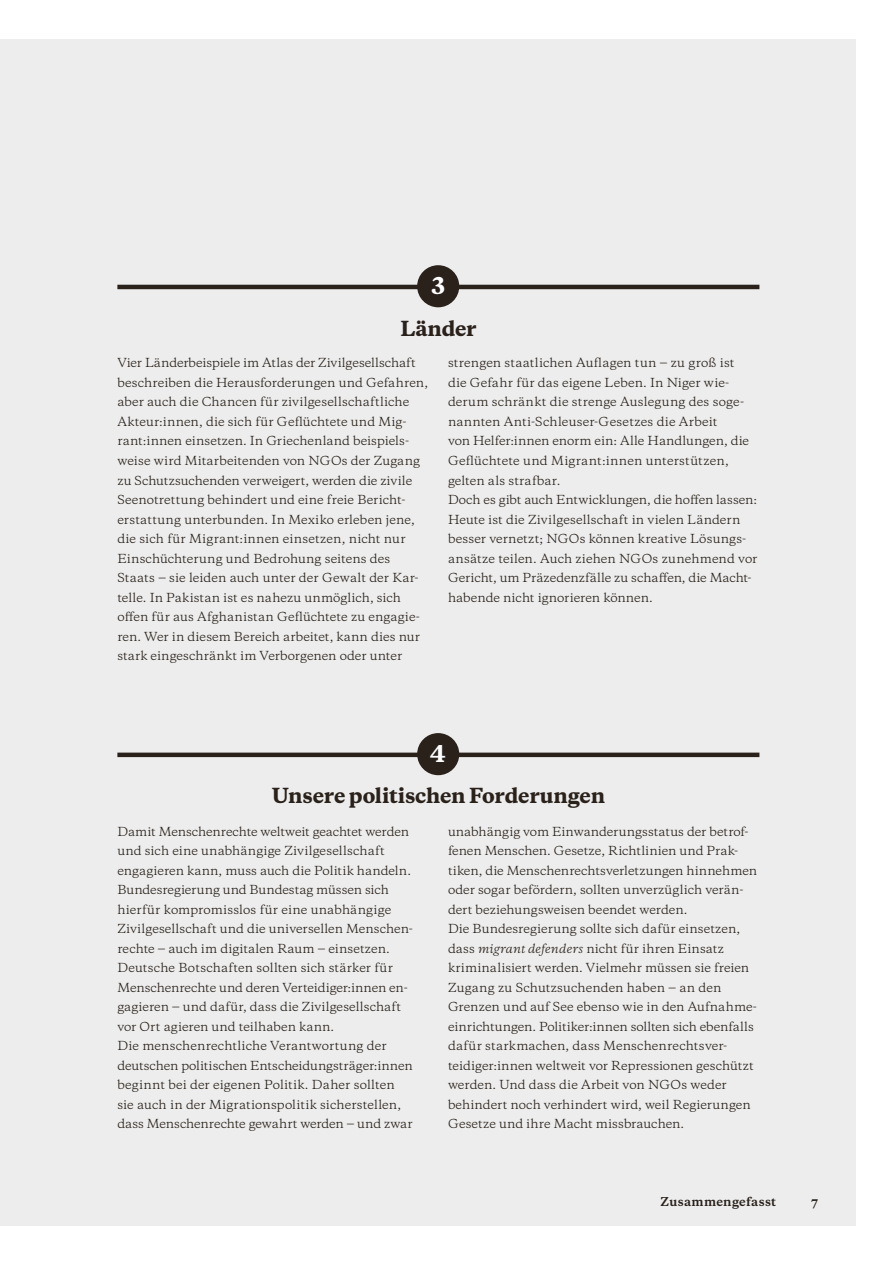
<style>
.page{position:relative;width:896px;height:1266px;background:#fff}
.page>*{position:absolute;margin:0;border:0;box-sizing:border-box;transform-origin:0 0}
.t1{font:800 21.75px "Galaxie Copernicus";color:#fff}
.t2{font:800 19.5px "Galaxie Copernicus";letter-spacing:-.01em;color:#29211a}
.t3{font:11.7px/19.5px "Galaxie Copernicus";letter-spacing:.005em;color:#29211a}
.t4{font:700 11.7px "Galaxie Copernicus";color:#29211a}
.t5{font:700 11.4px "Galaxie Copernicus";letter-spacing:.025em;color:#29211a}
.s1{font-style:italic}
</style>
<div class="page">
<div style="left:0;top:40px;width:856px;height:1185px;background:#ededed"></div>
<hr style="left:117px;top:285px;width:642px;height:4px;background:#29211a">
<div style="left:117px;top:752px;width:642px;height:5px;background:#29211a"></div>
<div style="left:417px;top:265px;width:42px;height:42px;background:#29211a;border-radius:50%"></div>
<div style="left:417px;top:733px;width:42px;height:42px;background:#29211a;border-radius:50%"></div>
<h1 class="t1" style="left:431px;top:271px;width:15px">3</h1>
<h2 class="t2" style="left:400px;top:315px;width:78px">Länder</h2>
<p class="t3" style="left:117px;top:353px;width:312px">Vier Länderbeispiele im Atlas der Zivilgesellschaft beschreiben die Herausforderungen und Gefahren, aber auch die Chancen für zivilgesellschaftliche Akteur:innen, die sich für Geflüchtete und Mig&shy;rant:innen einsetzen. In Griechenland beispiels&shy;weise wird Mitarbeitenden von NGOs der Zugang zu Schutzsuchenden verweigert, werden die zivile Seenotrettung behindert und eine freie Bericht&shy;erstattung unterbunden. In Mexiko erleben jene, die sich für Migrant:innen einsetzen, nicht nur Einschüchterung und Bedrohung seitens des Staats ‒ sie leiden auch unter der Gewalt der Kar&shy;telle. In Pakistan ist es nahezu unmöglich, sich offen für aus Afghanistan Geflüchtete zu engagie&shy;ren. Wer in diesem Bereich arbeitet, kann dies nur stark eingeschränkt im Verborgenen oder unter</p>
<p class="t3" style="left:448px;top:353px;width:311px">strengen staatlichen Auflagen tun ‒ zu groß ist<br>die Gefahr für das eigene Leben. In Niger wie&shy;derum schränkt die strenge Auslegung des soge&shy;nannten Anti-Schleuser-Gesetzes die Arbeit<br>von Helfer:innen enorm ein: Alle Handlungen, die Geflüchtete und Migrant:innen unterstützen, gelten als strafbar.<br>Doch es gibt auch Entwicklungen, die hoffen lassen:<br>Heute ist die Zivilgesellschaft in vielen Ländern besser vernetzt; NGOs können kreative Lösungs&shy;ansätze teilen. Auch ziehen NGOs zunehmend vor Gericht, um Präzedenzfälle zu schaffen, die Macht&shy;habende nicht ignorieren können.</p>
<h1 class="t1" style="left:430px;top:739px;width:17px">4</h1>
<h2 class="t2" style="left:272px;top:783px;width:335px">Unsere politischen Forderungen</h2>
<p class="t3" style="left:117px;top:821px;width:297px">Damit Menschenrechte weltweit geachtet werden und sich eine unabhängige Zivilgesellschaft engagieren kann, muss auch die Politik handeln.<br>Bundesregierung und Bundestag müssen sich hierfür kompromisslos für eine unabhängige Zivilgesellschaft und die universellen Menschen&shy;rechte ‒ auch im digitalen Raum ‒ einsetzen.<br>Deutsche Botschaften sollten sich stärker für Menschenrechte und deren Verteidiger:innen en&shy;gagieren ‒ und dafür, dass die Zivilgesellschaft vor Ort agieren und teilhaben kann.<br>Die menschenrechtliche Verantwortung der deutschen politischen Entscheidungsträger:innen beginnt bei der eigenen Politik. Daher sollten sie auch in der Migrationspolitik sicherstellen, dass Menschenrechte gewahrt werden ‒ und zwar</p>
<p class="t3" style="left:448px;top:821px;width:310px">unabhängig vom Einwanderungsstatus der betrof&shy;fenen Menschen. Gesetze, Richtlinien und Prak&shy;tiken, die Menschenrechtsverletzungen hinnehmen oder sogar befördern, sollten unverzüglich verän&shy;dert beziehungsweisen beendet werden.<br>Die Bundesregierung sollte sich dafür einsetzen, dass <span class="s1">migrant defenders</span> nicht für ihren Einsatz kriminalisiert werden. Vielmehr müssen sie freien Zugang zu Schutzsuchenden haben ‒ an den Grenzen und auf See ebenso wie in den Aufnahme&shy;einrichtungen. Politiker:innen sollten sich ebenfalls dafür starkmachen, dass Menschenrechtsver&shy;teidiger:innen weltweit vor Repressionen geschützt werden. Und dass die Arbeit von NGOs weder behindert noch verhindert wird, weil Regierungen Gesetze und ihre Macht missbrauchen.</p>
<p class="t5" style="left:660px;top:1194px;width:117px">Zusammengefasst</p>
<p class="t4" style="left:811px;top:1194px;width:8px">7</p>
</div>
